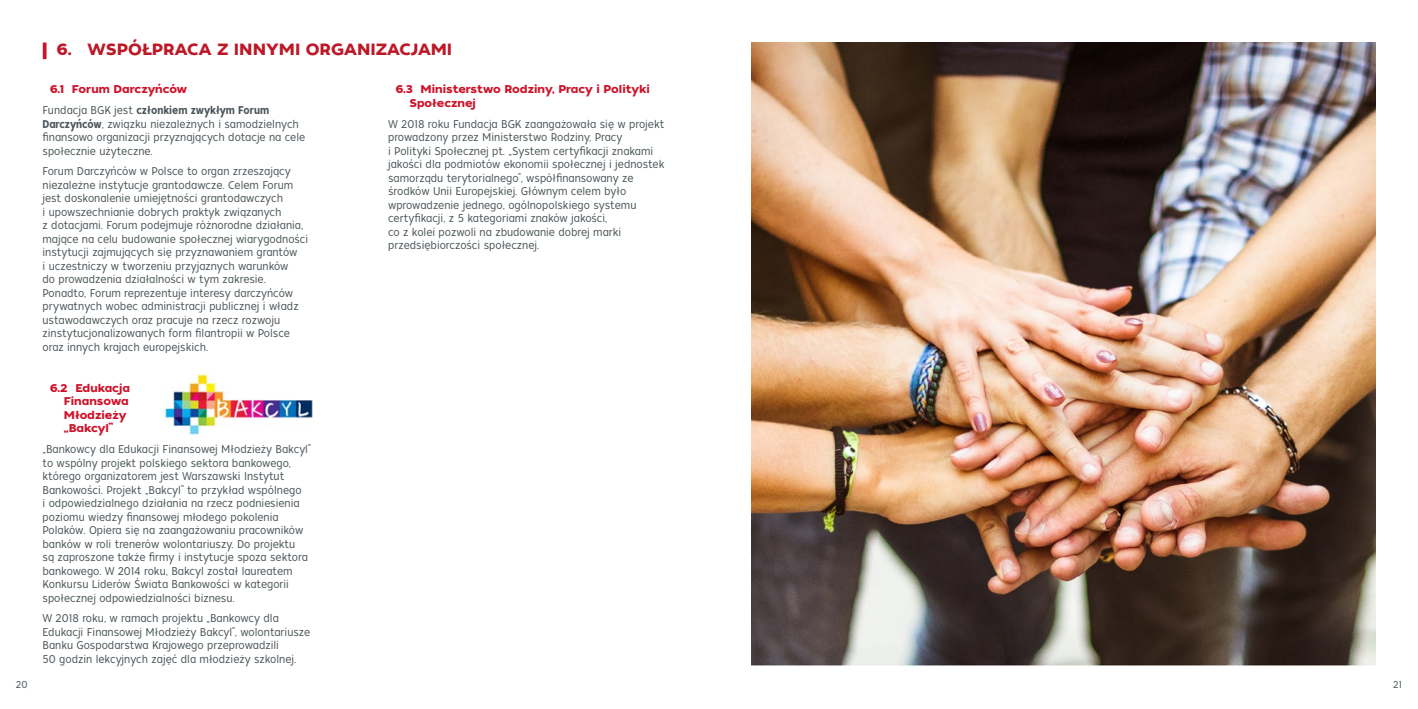
<style>
.page{position:relative;width:1418px;height:709px;background:#fff}
.page>*{position:absolute;margin:0;border:0;box-sizing:border-box;transform-origin:0 0}
.t1{font:16.25px "Tide Sans 600 Bunny";color:#bd1827}
.t2{font:11.25px/13.5px "Tide Sans Cond 300 Lil Kahuna";color:#4b5559}
.t3{font:11.25px/13.5px "Tide Sans 600 Bunny";color:#cd1229}
.t4{font:11.25px "Tide Sans Cond 500 Dudette";color:#4b5559}
.t5{font:10px "Tide Sans Cond 300 Lil Kahuna";color:#4b5559}
.s1{font-family:"Tide Sans Cond 300 Lil Kahuna"}
.s2{font-family:"Tide Sans Cond 500 Dudette"}
</style>
<div class="page">
<svg style="left:43px;top:43px;width:4px;height:16px"></svg>
<img style="left:164px;top:374px;width:149px;height:61px">
<img style="left:751px;top:43px;width:624px;height:623px">
<h1 class="t1" style="left:57px;top:39px;width:397px">6. WSPÓŁPRACA Z INNYMI ORGANIZACJAMI</h1>
<p class="t3" style="left:50px;top:83px;width:139px">6.1 Forum Darczyńców</p>
<p class="t4" style="left:43px;top:103px;width:228px"><span class="s1">Fundacja BGK jest</span> członkiem zwykłym Forum</p>
<p class="t2" style="left:43px;top:117px;width:264px"><span class="s2">Darczyńców</span>, związku niezależnych i samodzielnych finansowo organizacji przyznających dotacje na cele społecznie użyteczne.</p>
<p class="t2" style="left:43px;top:165px;width:267px">Forum Darczyńców w Polsce to organ zrzeszający niezależne instytucje grantodawcze. Celem Forum jest doskonalenie umiejętności grantodawczych<br>i upowszechnianie dobrych praktyk związanych<br>z dotacjami. Forum podejmuje różnorodne działania, mające na celu budowanie społecznej wiarygodności instytucji zajmujących się przyznawaniem grantów<br>i uczestniczy w tworzeniu przyjaznych warunków<br>do prowadzenia działalności w tym zakresie.<br>Ponadto, Forum reprezentuje interesy darczyńców prywatnych wobec administracji publicznej i władz ustawodawczych oraz pracuje na rzecz rozwoju zinstytucjonalizowanych form filantropii w Polsce oraz innych krajach europejskich.</p>
<p class="t3" style="left:64px;top:381px;width:68px;text-indent:-14px">6.2 Edukacja<br>Finansowa<br>Młodzieży „Bakcyl”</p>
<p class="t2" style="left:43px;top:442px;width:269px">„Bankowcy dla Edukacji Finansowej Młodzieży Bakcyl” to wspólny projekt polskiego sektora bankowego, którego organizatorem jest Warszawski Instytut Bankowości. Projekt „Bakcyl” to przykład wspólnego<br>i odpowiedzialnego działania na rzecz podniesienia poziomu wiedzy finansowej młodego pokolenia Polaków. Opiera się na zaangażowaniu pracowników banków w roli trenerów wolontariuszy. Do projektu<br>są zaproszone także firmy i instytucje spoza sektora bankowego. W 2014 roku, Bakcyl został laureatem Konkursu Liderów Świata Bankowości w kategorii społecznej odpowiedzialności biznesu.</p>
<p class="t2" style="left:43px;top:611px;width:269px">W 2018 roku, w ramach projektu „Bankowcy dla Edukacji Finansowej Młodzieży Bakcyl”, wolontariusze Banku Gospodarstwa Krajowego przeprowadzili<br>50 godzin lekcyjnych zajęć dla młodzieży szkolnej.</p>
<p class="t3" style="left:409px;top:83px;width:242px;text-indent:-14px">6.3 Ministerstwo Rodziny, Pracy i Polityki<br>Społecznej</p>
<p class="t2" style="left:388px;top:117px;width:278px">W 2018 roku Fundacja BGK zaangażowała się w projekt prowadzony przez Ministerstwo Rodziny, Pracy<br>i Polityki Społecznej pt. „System certyfikacji znakami jakości dla podmiotów ekonomii społecznej i jednostek samorządu terytorialnego”, współfinansowany ze środków Unii Europejskiej. Głównym celem było wprowadzenie jednego, ogólnopolskiego systemu certyfikacji, z 5 kategoriami znaków jakości,<br>co z kolei pozwoli na zbudowanie dobrej marki przedsiębiorczości społecznej.</p>
<p class="t5" style="left:16px;top:678px;width:13px">20</p>
<p class="t5" style="left:1393px;top:678px;width:10px">21</p>
</div>
